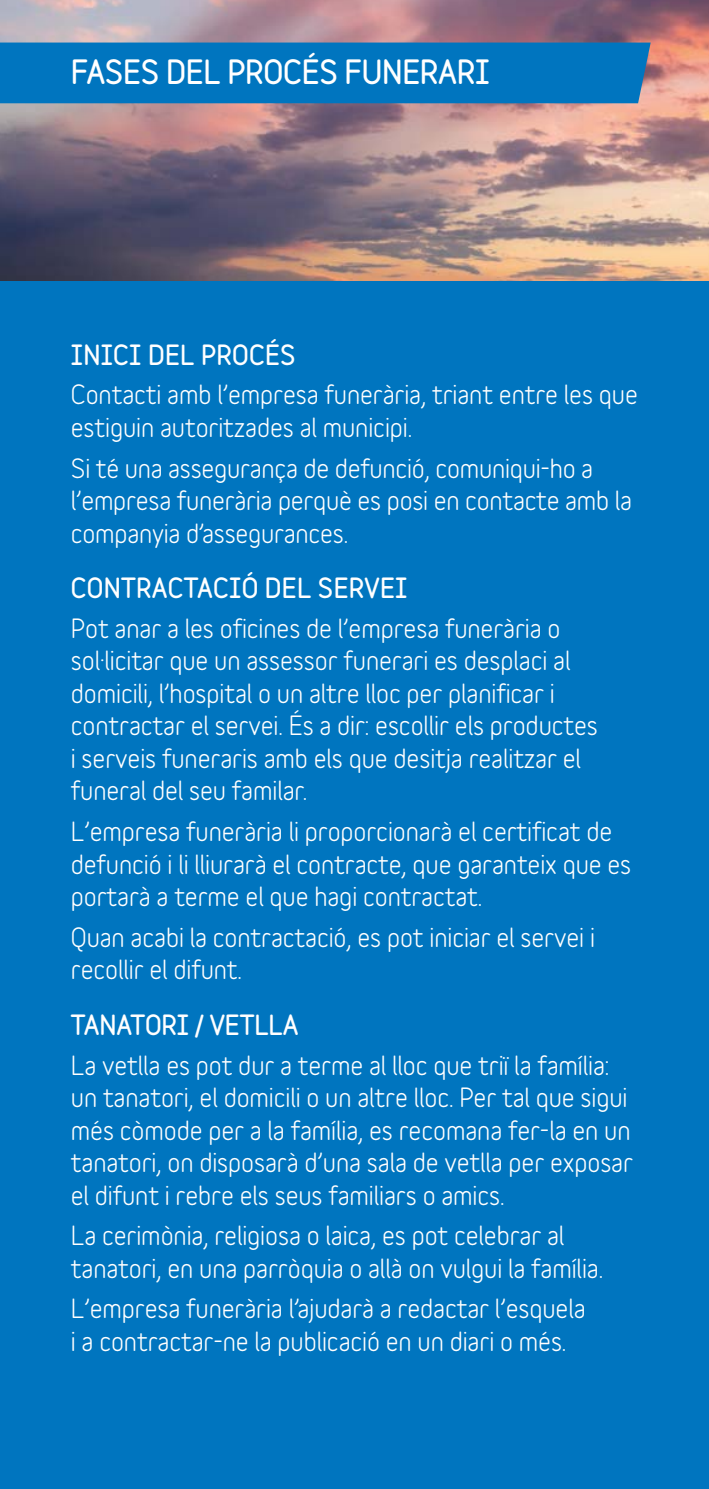
<style>
.page{position:relative;width:709px;height:1489px;background:#fff}
.page>*{position:absolute;margin:0;border:0;box-sizing:border-box;transform-origin:0 0}
.t1{font:900 30px "Variable";letter-spacing:-.01em;color:#fff}
.t2{font:700 25px/32.5px "Variable";letter-spacing:-.005em;color:#fff}
.t3{font:900 25px "Variable";letter-spacing:.01em;color:#fff}
</style>
<div class="page">
<div style="left:0;top:271px;width:709px;height:1217px;background:#0075bf"></div>
<img style="left:0;top:0;width:709px;height:281px">
<div style="left:0;top:43px;width:650px;height:60px;background:#0075bf"></div>
<p class="t1" style="left:71px;top:48px;width:420px">FASES DEL PROCÉS FUNERARI</p>
<p class="t3" style="left:71px;top:335px;width:226px">INICI DEL PROCÉS</p>
<p class="t2" style="left:71px;top:376px;width:568px">Contacti amb l’empresa funerària, triant entre les que estiguin autoritzades al municipi.</p>
<p class="t2" style="left:71px;top:449px;width:562px">Si té una assegurança de defunció, comuniqui-ho a l’empresa funerària perquè es posi en contacte amb la companyia d’assegurances.</p>
<p class="t3" style="left:71px;top:569px;width:338px">CONTRACTACIÓ DEL SERVEI</p>
<p class="t2" style="left:71px;top:609px;width:528px">Pot anar a les oficines de l’empresa funerària o sol·licitar que un assessor funerari es desplaci al domicili, l’hospital o un altre lloc per planificar i contractar el servei. És a dir: escollir els productes i serveis funeraris amb els que desitja realitzar el funeral del seu familar.</p>
<p class="t2" style="left:71px;top:812px;width:562px">L’empresa funerària li proporcionarà el certificat de defunció i li lliurarà el contracte, que garanteix que es portarà a terme el que hagi contractat.</p>
<p class="t2" style="left:71px;top:918px;width:525px">Quan acabi la contractació, es pot iniciar el servei i recollir el difunt.</p>
<p class="t3" style="left:71px;top:1005px;width:229px">TANATORI / VETLLA</p>
<p class="t2" style="left:71px;top:1046px;width:563px">La vetlla es pot dur a terme al lloc que triï la família: un tanatori, el domicili o un altre lloc. Per tal que sigui més còmode per a la família, es recomana fer-la en un tanatori, on disposarà d’una sala de vetlla per exposar el difunt i rebre els seus familiars o amics.</p>
<p class="t2" style="left:71px;top:1216px;width:534px">La cerimònia, religiosa o laica, es pot celebrar al tanatori, en una parròquia o allà on vulgui la família.</p>
<p class="t2" style="left:71px;top:1289px;width:516px">L’empresa funerària l’ajudarà a redactar l’esquela i a contractar-ne la publicació en un diari o més.</p>
</div>
